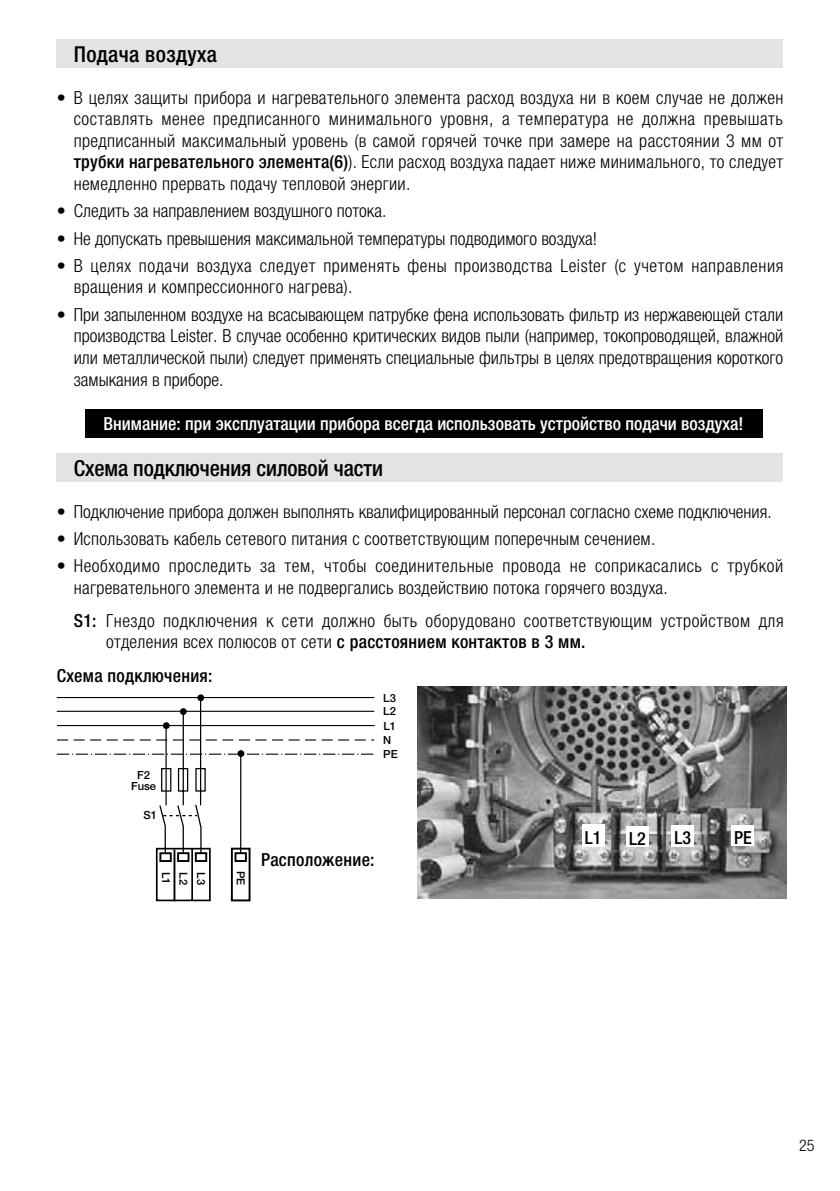
<style>
.page{position:relative;width:840px;height:1191px;background:#fff}
.page>*{position:absolute;margin:0;border:0;box-sizing:border-box;transform-origin:0 0}
.t1{font:500 condensed 22px "Helvetica Neue LTW1 G";letter-spacing:-.005em;color:#000}
.t2{font:500 condensed 22px "Helvetica Neue LTW1 G";letter-spacing:.015em;color:#000}
.t3{font:300 condensed 18px/21.6px "Helvetica Neue LTW1 G";letter-spacing:.015em;color:#000}
.t4{font:500 condensed 18px "Helvetica Neue LTW1 G";color:#fff}
.t5{font:500 condensed 18px "Helvetica Neue LTW1 G";letter-spacing:.015em;color:#000}
.t6{font:300 condensed 16px "Helvetica Neue LTW1 G";color:#000}
.t7{font:500 11.2px/14px "Helvetica Neue";color:#000}
.s1{font-weight:500}
</style>
<div class="page">
<div style="left:57px;top:454px;width:725px;height:28px;background:#e3e3e3"></div>
<svg style="left:57px;top:696px;width:317px;height:206px"></svg>
<img style="left:417px;top:686px;width:368px;height:212px">
<div style="left:581px;top:824px;width:23px;height:23px;background:#fff"></div>
<div style="left:625px;top:826px;width:23px;height:21px;background:#fff"></div>
<div style="left:671px;top:825px;width:22px;height:22px;background:#fff"></div>
<div style="left:731px;top:825px;width:22px;height:21px;background:#fff"></div>
<div style="left:84px;top:409px;width:678px;height:28px;background:#000"></div>
<div style="left:57px;top:40px;width:725px;height:28px;background:#e3e3e3"></div>
<p class="t2" style="left:74px;top:46px;width:145px">Подача воздуха</p>
<p class="t3" style="left:74px;top:89px;width:710px;text-align:justify;text-indent:-17px">• В целях защиты прибора и нагревательного элемента расход воздуха ни в коем случае не должен составлять менее предписанного минимального уровня, а температура не должна превышать предписанный максимальный уровень (в самой горячей точке при замере на расстоянии 3 мм от <span class="s1">трубки нагревательного элемента(6)</span>). Если расход воздуха падает ниже минимального, то следует немедленно прервать подачу тепловой энергии.</p>
<p class="t3" style="left:57px;top:202px;width:331px">• Следить за направлением воздушного потока.</p>
<p class="t3" style="left:57px;top:230px;width:541px">• Не допускать превышения максимальной температуры подводимого воздуха!</p>
<p class="t3" style="left:74px;top:257px;width:710px;text-indent:-17px">• В целях подачи воздуха следует применять фены производства Leister (с учетом направления вращения и компрессионного нагрева).</p>
<p class="t3" style="left:74px;top:306px;width:710px;text-align:justify;text-indent:-17px">• При запыленном воздухе на всасывающем патрубке фена использовать фильтр из нержавеющей стали производства Leister. В случае особенно критических видов пыли (например, токопроводящей, влажной или металлической пыли) следует применять специальные фильтры в целях предотвращения короткого замыкания в приборе.</p>
<p class="t4" style="left:104px;top:417px;width:641px">Внимание: при эксплуатации прибора всегда использовать устройство подачи воздуха!</p>
<p class="t1" style="left:74px;top:460px;width:311px">Схема подключения силовой части</p>
<p class="t3" style="left:57px;top:502px;width:716px">• Подключение прибора должен выполнять квалифицированный персонал согласно схеме подключения.</p>
<p class="t3" style="left:57px;top:530px;width:599px">• Использовать кабель сетевого питания с соответствующим поперечным сечением.</p>
<p class="t3" style="left:74px;top:557px;width:710px;text-indent:-17px">• Необходимо проследить за тем, чтобы соединительные провода не соприкасались с трубкой нагревательного элемента и не подвергались воздействию потока горячего воздуха.</p>
<p class="t3" style="left:106px;top:612px;width:678px;text-indent:-32px"><span class="s1">S1:</span> Гнездо подключения к сети должно быть оборудовано соответствующим устройством для отделения всех полюсов от сети <span class="s1">с расстоянием контактов в 3 мм.</span></p>
<p class="t5" style="left:57px;top:669px;width:157px">Схема подключения:</p>
<p class="t7" style="left:383px;top:720px;width:14px">L1<br>N</p>
<p class="t7" style="left:383px;top:691px;width:14px">L3</p>
<p class="t7" style="left:383px;top:705px;width:14px">L2</p>
<p class="t7" style="left:131px;top:770px;width:27px;line-height:11.2px;text-align:center">F2<br>Fuse</p>
<p class="t7" style="left:143px;top:809px;width:15px">S1</p>
<p class="t7" style="left:172px;top:871px;width:14px;rotate:90deg">L1</p>
<p class="t7" style="left:189px;top:871px;width:15px;rotate:90deg">L2</p>
<p class="t7" style="left:207px;top:871px;width:15px;rotate:90deg">L3</p>
<p class="t7" style="left:247px;top:871px;width:16px;rotate:90deg">PE</p>
<p class="t7" style="left:383px;top:748px;width:16px">PE</p>
<p class="t5" style="left:261px;top:853px;width:115px">Расположение:</p>
<p class="t5" style="left:584px;top:831px;width:18px">L1</p>
<p class="t5" style="left:628px;top:832px;width:18px">L2</p>
<p class="t5" style="left:674px;top:831px;width:18px">L3</p>
<p class="t5" style="left:733px;top:831px;width:19px">PE</p>
<p class="t6" style="left:798px;top:1140px;width:17px">25</p>
</div>
